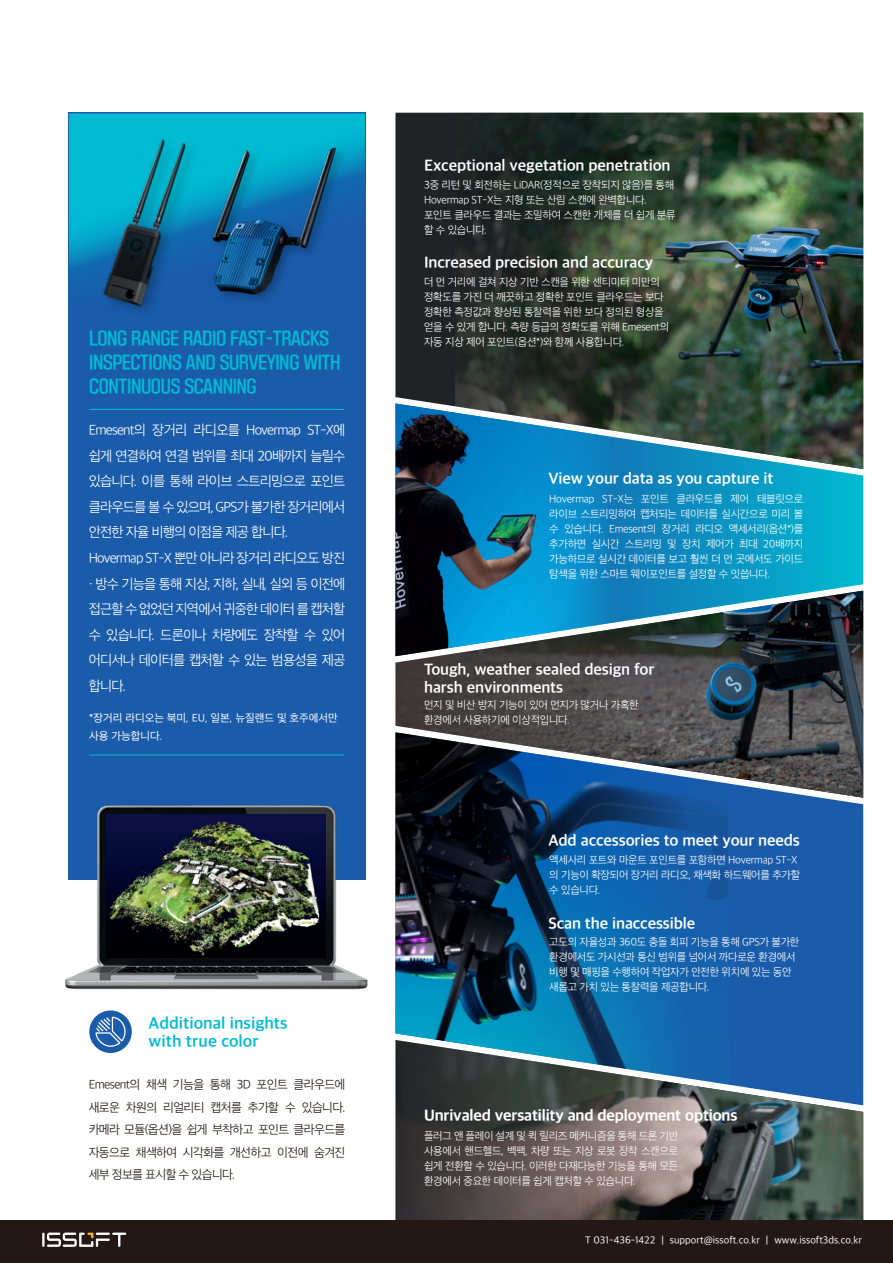
<style>
.page{position:relative;width:893px;height:1263px;background:#fff}
.page>*{position:absolute;margin:0;border:0;box-sizing:border-box;transform-origin:0 0}
.t1{font:16.5px/24px "SD Gyeokdong G205 Bd";letter-spacing:-.025em;color:#00bbd3}
.t2{font:15.75px/18.9px "SD Gothic Neoa g Bd";color:#00bbd3}
.t3{font:15px/18px "SD Gothic Neoa g Bd";letter-spacing:-.01em;color:#fff}
.t4{font:15px "SD Gothic Neoa h Ex Bd";letter-spacing:-.01em;color:#fff}
.t5{font:13.5px/25.5px "SD Gothic Neoa c Lt";letter-spacing:-.06em;color:#fff}
.t6{font:12px/22.5px "SD Gothic Neoa c Lt";letter-spacing:-.05em;color:#231815;text-align:justify}
.t7{font:10.5px/15px "SD Gothic Neoa c Lt";letter-spacing:-.025em;color:#fff}
.t8{font:10.5px/18px "SD Gothic Neoa d Rg";color:#fff}
.t9{font:9.75px "SD Gothic Neoa d Rg";color:#fff}
</style>
<div class="page">
<img style="left:395px;top:1105px;width:468px;height:115px">
<div style="left:730px;top:798px;width:133px;height:307px;background:#1a5caa"></div>
<img style="left:395px;top:798px;width:335px;height:307px">
<img style="left:395px;top:656px;width:468px;height:142px">
<svg style="left:608px;top:469px;width:255px;height:187px;background:#187fa1"></svg>
<img style="left:395px;top:469px;width:213px;height:187px">
<svg style="left:395px;top:113px;width:60px;height:356px;background:#272e33"></svg>
<img style="left:455px;top:113px;width:408px;height:356px">
<div style="left:0;top:1220px;width:893px;height:43px;background:#231815"></div>
<hr style="left:42px;top:1232px;width:3px;height:15px;background:#fff">
<svg style="left:47px;top:1232px;width:79px;height:15px"></svg>
<div style="left:68px;top:113px;width:298px;height:767px;background:#1a5caa"></div>
<svg style="left:89px;top:1010px;width:43px;height:43px"></svg>
<svg style="left:95px;top:1016px;width:31px;height:31px"></svg>
<img style="left:65px;top:805px;width:303px;height:185px">
<img style="left:106px;top:815px;width:219px;height:143px">
<hr style="left:89px;top:409px;width:255px;height:1px;background:#00bbd3">
<hr style="left:89px;top:755px;width:255px;height:1px;background:#00bbd3">
<svg style="left:69px;top:113px;width:296px;height:168px"></svg>
<img style="left:76px;top:131px;width:139px;height:182px">
<svg style="left:210px;top:143px;width:139px;height:164px"></svg>
<img style="left:211px;top:142px;width:133px;height:158px">
<h1 class="t1" style="left:89px;top:327px;width:253px">LONG RANGE RADIO FAST-TRACKS<br>INSPECTIONS AND SURVEYING WITH<br>CONTINUOUS SCANNING</h1>
<p class="t5" style="left:89px;top:418px;width:258px">Emesent의 장거리 라디오를 Hovermap ST-X에 쉽게 연결하여 연결 범위를 최대 20배까지 늘릴수 있습니다. 이를 통해 라이브 스트리밍으로 포인트 클라우드를 볼 수 있으며, GPS가 불가한 장거리에서 안전한 자율 비행의 이점을 제공 합니다.<br>Hovermap ST-X 뿐만 아니라 장거리 라디오도 방진 · 방수 기능을 통해 지상, 지하, 실내, 실외 등 이전에 접근할 수 없었던 지역에서 귀중한 데이터 를 캡처할 수 있습니다. 드론이나 차량에도 장착할 수 있어 어디서나 데이터를 캡처할 수 있는 범용성을 제공 합니다.</p>
<p class="t8" style="left:89px;top:709px;width:250px">*장거리 라디오는 북미, EU, 일본, 뉴질랜드 및 호주에서만 사용 가능합니다.</p>
<h2 class="t2" style="left:149px;top:1013px;width:141px">Additional insights with true color</h2>
<p class="t6" style="left:89px;top:1073px;width:258px">Emesent의 채색 기능을 통해 3D 포인트 클라우드에 새로운 차원의 리얼리티 캡처를 추가할 수 있습니다. 카메라 모듈(옵션)을 쉽게 부착하고 포인트 클라우드를 자동으로 채색하여 시각화를 개선하고 이전에 숨겨진 세부 정보를 표시할 수 있습니다.</p>
<h3 class="t3" style="left:424px;top:156px;width:248px">Exceptional vegetation penetration</h3>
<p class="t7" style="left:424px;top:177px;width:253px">3중 리턴 및 회전하는 LiDAR(정적으로 장착되지 않음)를 통해<br>Hovermap ST-X는 지형 또는 산림 스캔에 완벽합니다. 포인트 클라우드 결과는 조밀하여 스캔한 개체를 더 쉽게 분류 할 수 있습니다.</p>
<h3 class="t3" style="left:424px;top:253px;width:231px">Increased precision and accuracy</h3>
<p class="t7" style="left:424px;top:275px;width:247px">더 먼 거리에 걸쳐 지상 기반 스캔을 위한 센티미터 미만의 정확도를 가진 더 깨끗하고 정확한 포인트 클라우드는 보다 정확한 측정값과 향상된 통찰력을 위한 보다 정의된 형상을 얻을 수 있게 합니다. 측량 등급의 정확도를 위해 Emesent의 자동 지상 제어 포인트(옵션*)와 함께 사용합니다.</p>
<h3 class="t3" style="left:548px;top:470px;width:227px">View your data as you capture it</h3>
<p class="t7" style="left:549px;top:492px;width:256px;text-align:justify">Hovermap ST-X는 포인트 클라우드를 제어 태블릿으로 라이브 스트리밍하여 캡처되는 데이터를 실시간으로 미리 볼 수 있습니다. Emesent의 장거리 라디오 액세서리(옵션*)를 추가하면 실시간 스트리밍 및 장치 제어가 최대 20배까지 가능하므로 실시간 데이터를 보고 훨씬 더 먼 곳에서도 가이드 탐색을 위한 스마트 웨이포인트를 설정할 수 잇씁니다.</p>
<h3 class="t3" style="left:424px;top:660px;width:232px">Tough, weather sealed design for harsh environments</h3>
<p class="t7" style="left:424px;top:698px;width:216px">먼지 및 비산 방지 기능이 있어 먼지가 많거나 가혹한 환경에서 사용하기에 이상적입니다.</p>
<h3 class="t3" style="left:548px;top:832px;width:253px">Add accessories to meet your needs</h3>
<p class="t7" style="left:549px;top:852px;width:252px">액세사리 포트와 마운트 포인트를 포함하면 Hovermap ST-X 의 기능이 확장되어 장거리 라디오, 채색화 하드웨어를 추가할 수 있습니다.</p>
<h3 class="t3" style="left:548px;top:914px;width:148px">Scan the inaccessible</h3>
<p class="t7" style="left:549px;top:934px;width:252px">고도의 자율성과 360도 충돌 회피 기능을 통해 GPS가 불가한 환경에서도 가시선과 통신 범위를 넘어서 까다로운 환경에서 비행 및 매핑을 수행하여 작업자가 안전한 위치에 있는 동안 새롭고 가치 있는 통찰력을 제공합니다.</p>
<h3 class="t4" style="left:424px;top:1108px;width:315px">Unrivaled versatility and deployment options</h3>
<p class="t7" style="left:424px;top:1128px;width:256px;text-align:justify">플러그 앤 플레이 설계 및 퀵 릴리즈 메커니즘을 통해 드론 기반 사용에서 핸드헬드, 백팩, 차량 또는 지상 로봇 장착 스캔으로 쉽게 전환할 수 있습니다. 이러한 다재다능한 기능을 통해 모든 환경에서 중요한 데이터를 쉽게 캡처할 수 있습니다.</p>
<p class="t9" style="left:585px;top:1235px;width:278px">T 031-436-1422 ㅣ support@issoft.co.kr ㅣ www.issoft3ds.co.kr</p>
</div>
